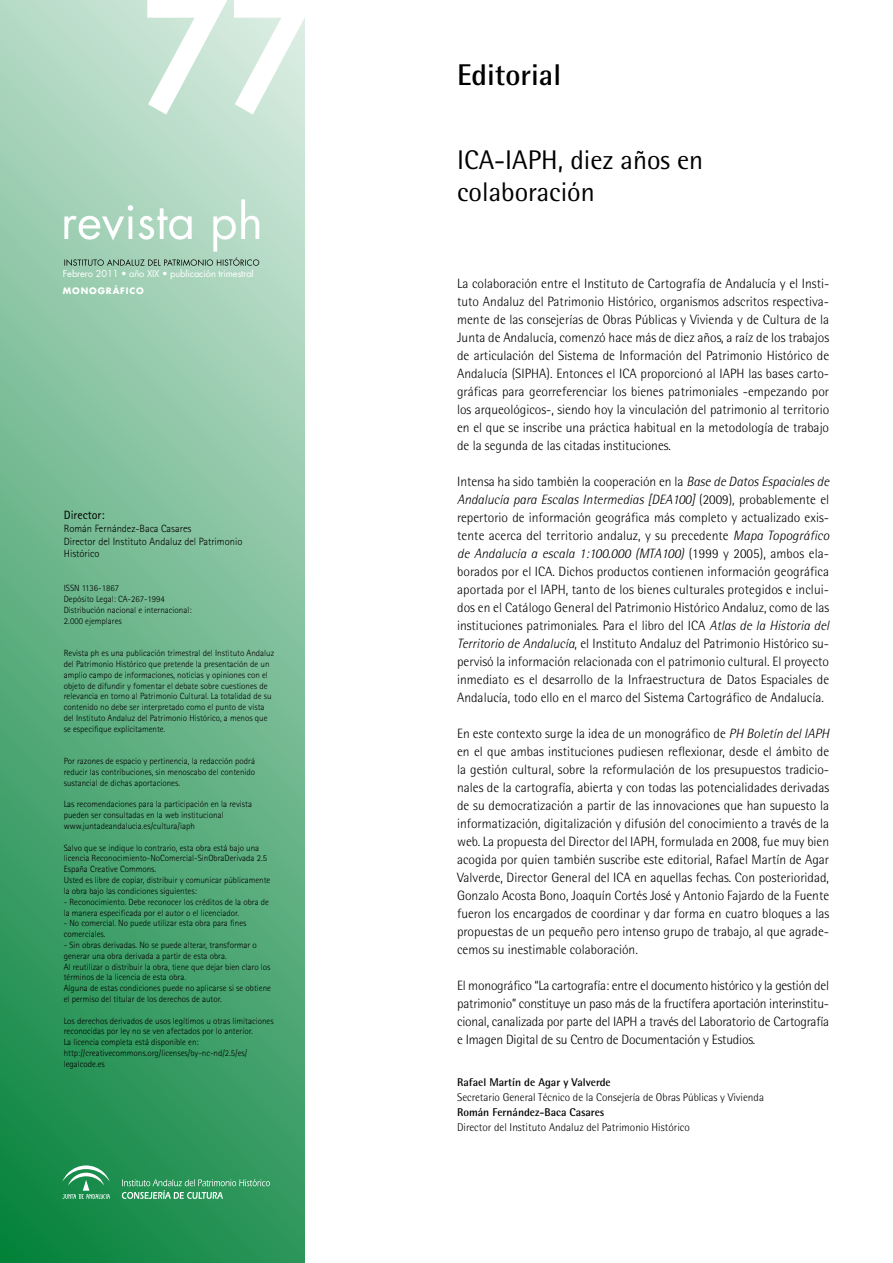
<style>
.page{position:relative;width:893px;height:1263px;background:#fff}
.page>*{position:absolute;margin:0;border:0;box-sizing:border-box;transform-origin:0 0}
.t1{font:800 150px "Futura";color:#fff}
.t2{font:700 30px "Rotis Semi Sans";color:#000}
.t3{font:27px/32.4px "Rotis Semi Sans";color:#000}
.t4{font:300 13.5px/18px "Rotis Semi Sans";color:#000;text-align:justify}
.t5{font:12px "Rotis Sans Serif";color:#000}
.t6{font:300 11.25px "Rotis Semi Sans";color:#000}
.t7{font:700 11.25px "Rotis Semi Sans";color:#000}
.t8{font:300 10.5px/12.6px "Rotis Sans Serif";color:#000}
.t9{font:9.3px "Futura";letter-spacing:-.015em;color:#fff}
.t10{font:300 9px/10.8px "Rotis Sans Serif";color:#000}
.t11{font:700 8.7px "Futura";letter-spacing:.15em;color:#fff}
.s1{font-style:italic}
</style>
<div class="page">
<svg style="left:0;top:0;width:305px;height:1263px;background:#6fb78e"></svg>
<svg style="left:64px;top:199px;width:195px;height:67px;background:#b2d4c1"></svg>
<svg style="left:62px;top:1165px;width:48px;height:34px;background:#4ba572"></svg>
<svg style="left:122px;top:1179px;width:148px;height:20px;background:#50a776"></svg>
<h1 class="t1" style="left:141px;top:-44px;width:175px">77</h1>
<p class="t9" style="left:63px;top:267px;width:192px">Febrero 2011 • año XIX • publicación trimestral</p>
<p class="t11" style="left:63px;top:285px;width:83px">MONOGRÁFICO</p>
<p class="t5" style="left:64px;top:508px;width:42px">Director:</p>
<p class="t8" style="left:64px;top:522px;width:180px">Román Fernández-Baca Casares<br>Director del Instituto Andaluz del Patrimonio<br>Histórico</p>
<p class="t10" style="left:64px;top:583px;width:129px">ISSN 1136-1867<br>Depósito Legal: CA-267-1994<br>Distribución nacional e internacional:<br>2.000 ejemplares</p>
<p class="t10" style="left:64px;top:648px;width:212px">Revista ph es una publicación trimestral del Instituto Andaluz del Patrimonio Histórico que pretende la presentación de un amplio campo de informaciones, noticias y opiniones con el objeto de difundir y fomentar el debate sobre cuestiones de relevancia en torno al Patrimonio Cultural. La totalidad de su contenido no debe ser interpretado como el punto de vista del Instituto Andaluz del Patrimonio Histórico, a menos que se especifique explícitamente.</p>
<p class="t10" style="left:64px;top:756px;width:193px;text-align:justify">Por razones de espacio y pertinencia, la redacción podrá reducir las contribuciones, sin menoscabo del contenido sustancial de dichas aportaciones.</p>
<p class="t10" style="left:64px;top:799px;width:190px">Las recomendaciones para la participación en la revista pueden ser consultadas en la web institucional www.juntadeandalucia.es/cultura/iaph</p>
<p class="t10" style="left:64px;top:842px;width:208px">Salvo que se indique lo contrario, esta obra está bajo una licencia Reconocimiento-NoComercial-SinObraDerivada 2.5<br>España Creative Commons.<br>Usted es libre de copiar, distribuir y comunicar públicamente la obra bajo las condiciones siguientes:</p>
<p class="t10" style="left:64px;top:896px;width:207px">- Reconocimiento. Debe reconocer los créditos de la obra de la manera especificada por el autor o el licenciador.</p>
<p class="t10" style="left:64px;top:918px;width:184px">- No comercial. No puede utilizar esta obra para fines comerciales.</p>
<p class="t10" style="left:64px;top:939px;width:209px">- Sin obras derivadas. No se puede alterar, transformar o generar una obra derivada a partir de esta obra.<br>Al reutilizar o distribuir la obra, tiene que dejar bien claro los términos de la licencia de esta obra.<br>Alguna de estas condiciones puede no aplicarse si se obtiene el permiso del titular de los derechos de autor.</p>
<p class="t10" style="left:64px;top:1015px;width:211px">Los derechos derivados de usos legítimos u otras limitaciones reconocidas por ley no se ven afectados por lo anterior.<br>La licencia completa está disponible en: http://creativecommons.org/licenses/by-nc-nd/2.5/es/ legalcode.es</p>
<h2 class="t2" style="left:457px;top:56px;width:106px">Editorial</h2>
<h3 class="t3" style="left:457px;top:143px;width:248px">ICA-IAPH, diez años en colaboración</h3>
<p class="t4" style="left:457px;top:275px;width:374px">La colaboración entre el Instituto de Cartografía de Andalucía y el Insti&shy;tuto Andaluz del Patrimonio Histórico, organismos adscritos respectiva&shy;mente de las consejerías de Obras Públicas y Vivienda y de Cultura de la Junta de Andalucía, comenzó hace más de diez años, a raíz de los trabajos de articulación del Sistema de Información del Patrimonio Histórico de Andalucía (SIPHA). Entonces el ICA proporcionó al IAPH las bases carto&shy;gráficas para georreferenciar los bienes patrimoniales -empezando por los arqueológicos-, siendo hoy la vinculación del patrimonio al territorio en el que se inscribe una práctica habitual en la metodología de trabajo de la segunda de las citadas instituciones.</p>
<p class="t4" style="left:457px;top:473px;width:374px">Intensa ha sido también la cooperación en la <span class="s1">Base de Datos Espaciales de Andalucía para Escalas Intermedias [DEA100]</span> (2009), probablemente el repertorio de información geográfica más completo y actualizado exis&shy;tente acerca del territorio andaluz, y su precedente <span class="s1">Mapa Topográfico de Andalucía a escala 1:100.000 (MTA100)</span> (1999 y 2005), ambos ela&shy;borados por el ICA. Dichos productos contienen información geográfica aportada por el IAPH, tanto de los bienes culturales protegidos e inclui&shy;dos en el Catálogo General del Patrimonio Histórico Andaluz, como de las instituciones patrimoniales. Para el libro del ICA <span class="s1">Atlas de la Historia del Territorio de Andalucía</span>, el Instituto Andaluz del Patrimonio Histórico su&shy;pervisó la información relacionada con el patrimonio cultural. El proyecto inmediato es el desarrollo de la Infraestructura de Datos Espaciales de Andalucía, todo ello en el marco del Sistema Cartográfico de Andalucía.</p>
<p class="t4" style="left:457px;top:725px;width:374px">En este contexto surge la idea de un monográfico de <span class="s1">PH Boletín del IAPH </span>en el que ambas instituciones pudiesen reflexionar, desde el ámbito de la gestión cultural, sobre la reformulación de los presupuestos tradicio&shy;nales de la cartografía, abierta y con todas las potencialidades derivadas de su democratización a partir de las innovaciones que han supuesto la informatización, digitalización y difusión del conocimiento a través de la web. La propuesta del Director del IAPH, formulada en 2008, fue muy bien acogida por quien también suscribe este editorial, Rafael Martín de Agar Valverde, Director General del ICA en aquellas fechas. Con posterioridad, Gonzalo Acosta Bono, Joaquín Cortés José y Antonio Fajardo de la Fuente fueron los encargados de coordinar y dar forma en cuatro bloques a las propuestas de un pequeño pero intenso grupo de trabajo, al que agrade&shy;cemos su inestimable colaboración.</p>
<p class="t4" style="left:457px;top:977px;width:374px">El monográfico “La cartografía: entre el documento histórico y la gestión del patrimonio” constituye un paso más de la fructífera aportación interinstitu&shy;cional, canalizada por parte del IAPH a través del Laboratorio de Cartografía e Imagen Digital de su Centro de Documentación y Estudios.</p>
<p class="t7" style="left:457px;top:1076px;width:155px">Rafael Martín de Agar y Valverde</p>
<p class="t6" style="left:457px;top:1091px;width:308px">Secretario General Técnico de la Consejería de Obras Públicas y Vivienda</p>
<p class="t7" style="left:457px;top:1106px;width:149px">Román Fernández-Baca Casares</p>
<p class="t6" style="left:457px;top:1121px;width:234px">Director del Instituto Andaluz del Patrimonio Histórico</p>
</div>
